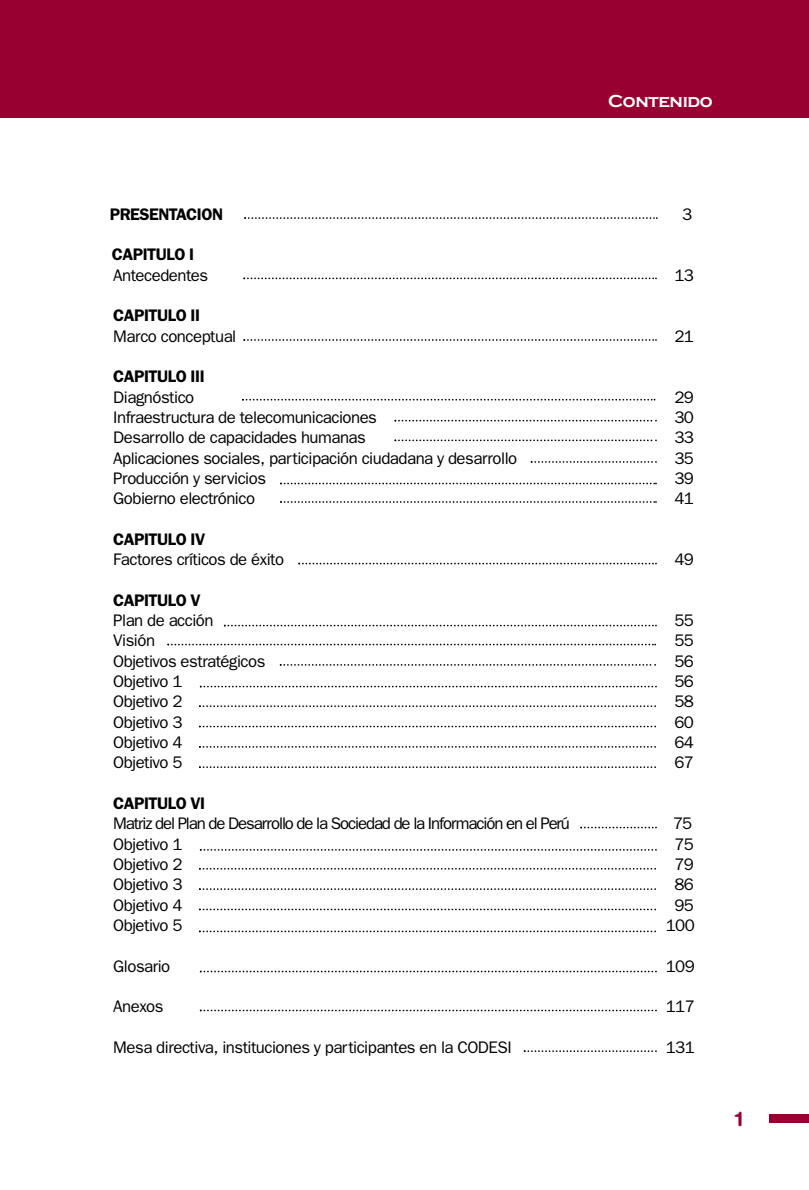
<style>
.page{position:relative;width:809px;height:1190px;background:#fff}
.page>*{position:absolute;margin:0;border:0;box-sizing:border-box;transform-origin:0 0}
.t1{font:700 20.12px "Helvetica Rounded";color:#970031}
.t2{font:700 18.03px "Copperplate Gothic";letter-spacing:-.02em;color:#fff}
.t3{font:16.8px "Franklin Gothic";letter-spacing:-.03em;color:#000}
.t4{font:600 16.8px "Franklin Gothic";letter-spacing:-.03em;color:#000}
.t5{font:16.8px "Franklin Gothic";letter-spacing:-.065em;color:#000}
</style>
<div class="page">
<div style="left:769px;top:1114px;width:39px;height:8px;background:#970031"></div>
<div style="left:1px;top:0;width:807px;height:118px;background:#970031"></div>
<svg style="left:243px;top:278px;width:413px;height:1px"></svg>
<svg style="left:243px;top:339px;width:413px;height:2px"></svg>
<svg style="left:242px;top:399px;width:413px;height:2px"></svg>
<svg style="left:394px;top:420px;width:262px;height:2px"></svg>
<svg style="left:394px;top:440px;width:262px;height:1px"></svg>
<svg style="left:530px;top:461px;width:126px;height:2px"></svg>
<svg style="left:280px;top:483px;width:376px;height:1px"></svg>
<svg style="left:280px;top:501px;width:376px;height:2px"></svg>
<svg style="left:298px;top:563px;width:358px;height:1px"></svg>
<svg style="left:224px;top:625px;width:432px;height:1px"></svg>
<svg style="left:167px;top:644px;width:489px;height:1px"></svg>
<svg style="left:280px;top:664px;width:376px;height:2px"></svg>
<svg style="left:200px;top:686px;width:456px;height:1px"></svg>
<svg style="left:199px;top:705px;width:457px;height:2px"></svg>
<svg style="left:199px;top:726px;width:457px;height:1px"></svg>
<svg style="left:199px;top:746px;width:457px;height:2px"></svg>
<svg style="left:199px;top:766px;width:457px;height:2px"></svg>
<svg style="left:580px;top:827px;width:76px;height:1px"></svg>
<svg style="left:200px;top:849px;width:456px;height:2px"></svg>
<svg style="left:199px;top:868px;width:457px;height:2px"></svg>
<svg style="left:199px;top:888px;width:457px;height:2px"></svg>
<svg style="left:199px;top:909px;width:457px;height:1px"></svg>
<svg style="left:199px;top:931px;width:457px;height:1px"></svg>
<svg style="left:200px;top:971px;width:456px;height:1px"></svg>
<svg style="left:200px;top:1010px;width:456px;height:1px"></svg>
<svg style="left:523px;top:1050px;width:133px;height:2px"></svg>
<svg style="left:244px;top:217px;width:413px;height:2px"></svg>
<p class="t2" style="left:608px;top:90px;width:106px">Contenido</p>
<p class="t4" style="left:110px;top:208px;width:115px">PRESENTACION</p>
<p class="t3" style="left:682px;top:208px;width:12px">3</p>
<p class="t4" style="left:112px;top:249px;width:84px">CAPITULO I</p>
<p class="t3" style="left:113px;top:269px;width:96px">Antecedentes</p>
<p class="t3" style="left:674px;top:269px;width:21px">13</p>
<p class="t4" style="left:113px;top:310px;width:88px">CAPITULO II</p>
<p class="t3" style="left:113px;top:330px;width:124px">Marco conceptual</p>
<p class="t3" style="left:674px;top:330px;width:21px">21</p>
<p class="t4" style="left:113px;top:371px;width:93px">CAPITULO III</p>
<p class="t3" style="left:113px;top:391px;width:82px">Diagnóstico</p>
<p class="t3" style="left:674px;top:391px;width:21px">29</p>
<p class="t3" style="left:113px;top:411px;width:265px">Infraestructura de telecomunicaciones</p>
<p class="t3" style="left:674px;top:411px;width:21px">30</p>
<p class="t3" style="left:113px;top:432px;width:254px">Desarrollo de capacidades humanas</p>
<p class="t3" style="left:674px;top:432px;width:21px">33</p>
<p class="t3" style="left:113px;top:452px;width:405px">Aplicaciones sociales, participación ciudadana y desarrollo</p>
<p class="t3" style="left:674px;top:452px;width:21px">35</p>
<p class="t3" style="left:113px;top:472px;width:154px">Producción y servicios</p>
<p class="t3" style="left:674px;top:472px;width:21px">39</p>
<p class="t3" style="left:113px;top:493px;width:143px">Gobierno electrónico</p>
<p class="t3" style="left:674px;top:493px;width:21px">41</p>
<p class="t4" style="left:113px;top:533px;width:93px">CAPITULO IV</p>
<p class="t3" style="left:113px;top:554px;width:172px">Factores críticos de éxito</p>
<p class="t3" style="left:674px;top:554px;width:21px">49</p>
<p class="t4" style="left:113px;top:594px;width:89px">CAPITULO V</p>
<p class="t3" style="left:113px;top:615px;width:102px">Plan de acción</p>
<p class="t3" style="left:674px;top:615px;width:21px">55</p>
<p class="t3" style="left:113px;top:635px;width:43px">Visión</p>
<p class="t3" style="left:674px;top:635px;width:21px">55</p>
<p class="t3" style="left:113px;top:655px;width:154px">Objetivos estratégicos</p>
<p class="t3" style="left:674px;top:655px;width:21px">56</p>
<p class="t3" style="left:113px;top:676px;width:71px">Objetivo 1</p>
<p class="t3" style="left:674px;top:676px;width:21px">56</p>
<p class="t3" style="left:113px;top:696px;width:71px">Objetivo 2</p>
<p class="t3" style="left:674px;top:696px;width:21px">58</p>
<p class="t3" style="left:113px;top:716px;width:71px">Objetivo 3</p>
<p class="t3" style="left:674px;top:716px;width:21px">60</p>
<p class="t3" style="left:113px;top:737px;width:71px">Objetivo 4</p>
<p class="t3" style="left:674px;top:737px;width:21px">64</p>
<p class="t3" style="left:113px;top:757px;width:71px">Objetivo 5</p>
<p class="t3" style="left:674px;top:757px;width:21px">67</p>
<p class="t4" style="left:113px;top:798px;width:93px">CAPITULO VI</p>
<p class="t5" style="left:113px;top:818px;width:458px">Matriz del Plan de Desarrollo de la Sociedad de la Información en el Perú</p>
<p class="t3" style="left:673px;top:818px;width:21px">75</p>
<p class="t3" style="left:113px;top:838px;width:71px">Objetivo 1</p>
<p class="t3" style="left:674px;top:838px;width:21px">75</p>
<p class="t3" style="left:113px;top:859px;width:71px">Objetivo 2</p>
<p class="t3" style="left:674px;top:859px;width:21px">79</p>
<p class="t3" style="left:113px;top:879px;width:71px">Objetivo 3</p>
<p class="t3" style="left:674px;top:879px;width:21px">86</p>
<p class="t3" style="left:113px;top:899px;width:71px">Objetivo 4</p>
<p class="t3" style="left:674px;top:899px;width:21px">95</p>
<p class="t3" style="left:113px;top:920px;width:71px">Objetivo 5</p>
<p class="t3" style="left:665px;top:920px;width:31px">100</p>
<p class="t3" style="left:113px;top:960px;width:58px">Glosario</p>
<p class="t3" style="left:665px;top:960px;width:31px">109</p>
<p class="t3" style="left:113px;top:1001px;width:52px">Anexos</p>
<p class="t3" style="left:665px;top:1001px;width:31px">117</p>
<p class="t3" style="left:113px;top:1041px;width:400px">Mesa directiva, instituciones y participantes en la CODESI</p>
<p class="t3" style="left:665px;top:1041px;width:31px">131</p>
<p class="t1" style="left:735px;top:1111px;width:10px">1</p>
</div>
